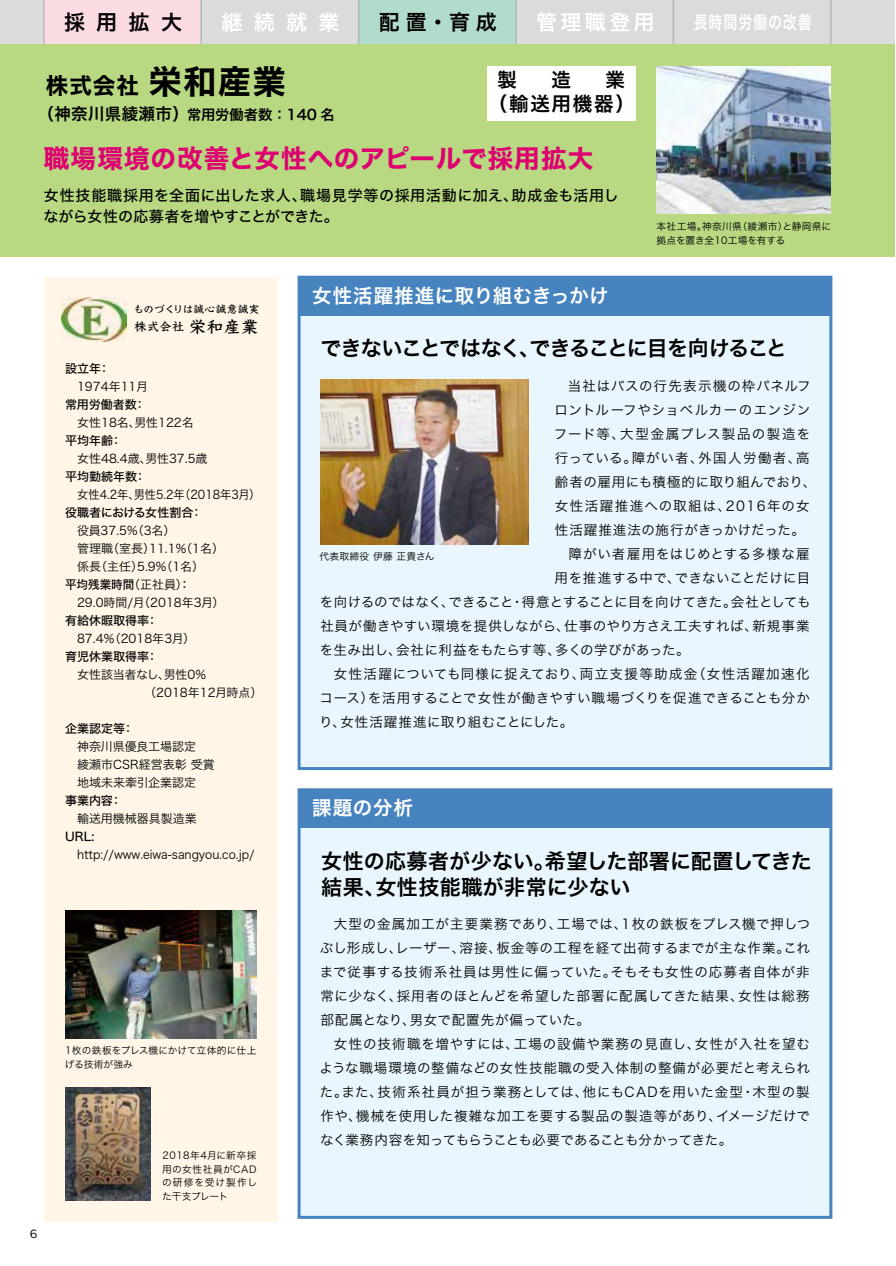
<style>
.page{position:relative;width:896px;height:1266px;background:#fff}
.page>*{position:absolute;margin:0;border:0;box-sizing:border-box;transform-origin:0 0}
.t1{font:25.5px "Hira Kaku Std W7";letter-spacing:.035em;color:#de0071}
.t2{font:22.5px "Hira Kaku Std W7";color:#000}
.t3{font:21px/25.5px "Hira Kaku Std W6";letter-spacing:-.01em;color:#000}
.t4{font:21px "Hira Kaku Std W6";letter-spacing:-.055em;color:#000}
.t5{font:21px "Hira Kaku Std W6";letter-spacing:.16em;color:#fff}
.t6{font:19.5px "Hira Kaku Std W6";letter-spacing:.03em;color:#fff}
.t7{font:19.5px/24px "Hira Kaku Std W6";letter-spacing:.09em;color:#000}
.t8{font:18px "Hira Kaku Std W6";letter-spacing:.065em;color:#fff;scale:.78 1}
.t9{font:15px/21px "Hira Kaku Std W5";letter-spacing:.025em;color:#000}
.t10{font:14.25px "Hira Kaku Std W6";color:#000}
.t11{font:13.5px/24px "Hira Kaku Std W3";letter-spacing:.035em;color:#000;text-align:justify}
.t12{font:13.5px "Hira Kaku Std W3";letter-spacing:-.015em;color:#000}
.t13{font:13.5px "Hira Kaku Std W3";letter-spacing:.1em;color:#000}
.t14{font:13.5px "Hira Kaku Std W3";letter-spacing:.08em;color:#000}
.t15{font:13.5px "Hira Kaku Std W3";letter-spacing:.11em;color:#000}
.t16{font:13.5px "Hira Kaku Std W3";letter-spacing:.055em;color:#000}
.t17{font:13.5px "Hira Kaku Std W3";letter-spacing:.09em;color:#000}
.t18{font:13.5px "Hira Kaku Std W3";letter-spacing:.07em;color:#000}
.t19{font:13.5px "Hira Kaku Std W3";letter-spacing:.06em;color:#000}
.t20{font:12px/18px "Hira Kaku Std W3";color:#000}
.t21{font:12px "Hira Kaku Std W5";color:#000}
.t22{font:12px "Hira Kaku Std W3";color:#000;scale:.95 1}
.t23{font:12px "Hira Kaku Std W3";color:#000;scale:.94 1}
.t24{font:12px "Hira Kaku Std W5";color:#000;scale:.96 1}
.t25{font:700 12px "Yu Kyo Yoko";color:#000}
.t26{font:12px "Gotham";color:#000}
.t27{font:700 10.5px "Yu Kyo Yoko";letter-spacing:.02em;color:#000}
.t28{font:9.75px/13.5px "Hira Kaku Std W3";letter-spacing:.025em;color:#000;text-align:justify}
.t29{font:9.75px/13.5px "Hira Kaku Std W3";color:#000}
.s1{font-size:33px}
.s2{font-size:16.5px}
.s3{font-family:"Hira Kaku Std W3"}
</style>
<div class="page">
<div style="left:0;top:1px;width:894px;height:255px;background:#b8d881"></div>
<div style="left:44px;top:277px;width:234px;height:944px;background:#fff6e8"></div>
<div style="left:487px;top:66px;width:148px;height:55px;background:#fff"></div>
<div style="left:299px;top:277px;width:531px;height:491px;background:#eaf6fd"></div>
<div style="left:297px;top:276px;width:535px;height:494px;border:3px solid #4784bf"></div>
<img style="left:65px;top:1087px;width:85px;height:113px">
<img style="left:65px;top:910px;width:191px;height:128px">
<div style="left:299px;top:277px;width:531px;height:38px;background:#4784bf"></div>
<img style="left:320px;top:379px;width:208px;height:166px">
<div style="left:299px;top:789px;width:531px;height:428px;background:#eaf6fd"></div>
<div style="left:297px;top:788px;width:535px;height:430px;border:3px solid #4784bf"></div>
<div style="left:299px;top:789px;width:531px;height:39px;background:#4784bf"></div>
<img style="left:656px;top:66px;width:174px;height:148px">
<div style="left:818px;top:0;width:76px;height:44px;background:#dbdbdb"></div>
<div style="left:44px;top:0;width:157px;height:44px;background:#fadce2"></div>
<div style="left:0;top:0;width:44px;height:44px;background:#dbdbdb"></div>
<div style="left:201px;top:0;width:157px;height:44px;background:#dbdbdb"></div>
<div style="left:358px;top:0;width:158px;height:44px;background:#b1dbcb"></div>
<div style="left:516px;top:0;width:157px;height:44px;background:#dbdbdb"></div>
<div style="left:673px;top:0;width:157px;height:44px;background:#dbdbdb"></div>
<hr style="left:830px;top:0;width:1px;height:44px;background:#b5b6b6">
<hr style="left:43px;top:0;width:2px;height:44px;background:#b5b6b6">
<hr style="left:200px;top:0;width:2px;height:44px;background:#b5b6b6">
<hr style="left:358px;top:0;width:1px;height:44px;background:#b5b6b6">
<hr style="left:515px;top:0;width:2px;height:44px;background:#b5b6b6">
<hr style="left:672px;top:0;width:2px;height:44px;background:#b5b6b6">
<img style="left:62px;top:297px;width:64px;height:44px">
<h3 class="t3" style="left:64px;top:10px;width:120px">採用拡大</h3>
<h3 class="t5" style="left:221px;top:6px;width:120px">継続就業</h3>
<h3 class="t3" style="left:379px;top:10px;width:120px">配置・育成</h3>
<h3 class="t5" style="left:536px;top:6px;width:120px">管理職登用</h3>
<h3 class="t8" style="left:693px;top:8px;width:153px">長時間労働の改善</h3>
<h3 class="t7" style="left:497px;top:69px;width:21px">製</h3>
<h3 class="t7" style="left:551px;top:69px;width:21px">造</h3>
<h2 class="t2" style="left:46px;top:68px;width:242px">株式会社 <span class="s1">栄和産業</span></h2>
<p class="t10" style="left:37px;top:104px;width:299px"><span class="s2">（神奈川県綾瀬市）</span>常用労働者数：140 名</p>
<h1 class="t1" style="left:44px;top:138px;width:551px">職場環境の改善と女性へのアピールで採用拡大</h1>
<p class="t9" style="left:43px;top:185px;width:577px">女性技能職採用を全面に出した求人、職場見学等の採用活動に加え、助成金も活用しながら女性の応募者を増やすことができた。</p>
<h3 class="t7" style="left:487px;top:69px;width:149px;text-indent:118px">業（輸送用機器）</h3>
<p class="t28" style="left:656px;top:219px;width:176px">本社工場。神奈川県（綾瀬市）と静岡県に拠点を置き全10工場を有する</p>
<p class="t27" style="left:133px;top:301px;width:127px">ものづくりは誠心誠意誠実</p>
<p class="t25" style="left:134px;top:318px;width:125px">株式会社 <span class="s2">栄和産業</span></p>
<p class="t21" style="left:65px;top:359px;width:46px">設立年：</p>
<p class="t20" style="left:77px;top:377px;width:72px">1974年11月</p>
<p class="t21" style="left:65px;top:395px;width:82px">常用労働者数：</p>
<p class="t20" style="left:77px;top:413px;width:118px">女性18名、男性122名</p>
<p class="t21" style="left:65px;top:431px;width:58px">平均年齢：</p>
<p class="t20" style="left:77px;top:449px;width:132px">女性48.4歳、男性37.5歳</p>
<p class="t21" style="left:65px;top:467px;width:83px">平均勤続年数：</p>
<p class="t23" style="left:77px;top:485px;width:196px">女性4.2年、男性5.2年（2018年3月）</p>
<p class="t21" style="left:65px;top:503px;width:139px">役職者における女性割合：</p>
<p class="t20" style="left:77px;top:521px;width:148px">役員37.5%（3名）<br>管理職（室長）11.1%（1名）係長（主任）5.9%（1名）</p>
<p class="t24" style="left:65px;top:575px;width:132px">平均残業時間<span class="s3">（正社員）</span>：</p>
<p class="t20" style="left:77px;top:593px;width:149px">29.0時間/月（2018年3月）</p>
<p class="t21" style="left:65px;top:611px;width:95px">有給休暇取得率：</p>
<p class="t20" style="left:77px;top:629px;width:119px">87.4％（2018年3月）</p>
<p class="t21" style="left:65px;top:647px;width:95px">育児休業取得率：</p>
<p class="t20" style="left:144px;top:665px;width:120px;text-indent:-67px">女性該当者なし、男性0％<br>（2018年12月時点）</p>
<p class="t21" style="left:65px;top:719px;width:70px">企業認定等：</p>
<p class="t20" style="left:77px;top:737px;width:139px">神奈川県優良工場認定<br>綾瀬市CSR経営表彰 受賞地域未来牽引企業認定</p>
<p class="t21" style="left:65px;top:791px;width:58px">事業内容：</p>
<p class="t20" style="left:77px;top:809px;width:121px">輸送用機械器具製造業</p>
<p class="t21" style="left:65px;top:827px;width:31px">URL:</p>
<p class="t22" style="left:77px;top:845px;width:188px">http://www.eiwa-sangyou.co.jp/</p>
<p class="t29" style="left:65px;top:1043px;width:193px">1枚の鉄板をプレス機にかけて立体的に仕上げる技術が強み</p>
<p class="t26" style="left:30px;top:1225px;width:9px">6</p>
<p class="t28" style="left:162px;top:1148px;width:97px">2018年4月に新卒採用の女性社員がCADの研修を受け製作した干支プレート</p>
<h3 class="t6" style="left:312px;top:280px;width:298px">女性活躍推進に取り組むきっかけ</h3>
<h3 class="t4" style="left:320px;top:332px;width:468px">できないことではなく、できることに目を向けること</h3>
<p class="t18" style="left:568px;top:376px;width:244px">当社はバスの行先表示機の枠パネルフ</p>
<p class="t16" style="left:554px;top:400px;width:257px">ロントルーフやショベルカーのエンジン</p>
<p class="t17" style="left:554px;top:424px;width:258px">フード等、大型金属プレス製品の製造を</p>
<p class="t14" style="left:555px;top:448px;width:256px">行っている。障がい者、外国人労働者、高</p>
<p class="t11" style="left:555px;top:470px;width:263px">齢者の雇用にも積極的に取り組んでおり、</p>
<p class="t15" style="left:555px;top:496px;width:256px">女性活躍推進への取組は、2016年の女</p>
<p class="t11" style="left:555px;top:518px;width:252px">性活躍推進法の施行がきっかけだった。</p>
<p class="t19" style="left:568px;top:544px;width:243px">障がい者雇用をはじめとする多様な雇</p>
<p class="t11" style="left:554px;top:566px;width:257px">用を推進する中で、できないことだけに目</p>
<p class="t12" style="left:320px;top:592px;width:492px">を向けるのではなく、できること・得意とすることに目を向けてきた。会社としても</p>
<p class="t11" style="left:320px;top:614px;width:491px">社員が働きやすい環境を提供しながら、仕事のやり方さえ工夫すれば、新規事業</p>
<p class="t11" style="left:320px;top:638px;width:371px">を生み出し、会社に利益をもたらす等、多くの学びがあった。</p>
<p class="t13" style="left:334px;top:664px;width:477px">女性活躍についても同様に捉えており、両立支援等助成金（女性活躍加速化</p>
<p class="t11" style="left:319px;top:686px;width:492px">コース）を活用することで女性が働きやすい職場づくりを促進できることも分か</p>
<p class="t11" style="left:319px;top:710px;width:256px">り、女性活躍推進に取り組むことにした。</p>
<p class="t28" style="left:319px;top:549px;width:117px">代表取締役 伊藤 正貴さん</p>
<h3 class="t6" style="left:312px;top:793px;width:102px">課題の分析</h3>
<h3 class="t3" style="left:321px;top:849px;width:492px">女性の応募者が少ない。希望した部署に配置してきた結果、女性技能職が非常に少ない</h3>
<p class="t11" style="left:319px;top:912px;width:492px;text-indent:14px">大型の金属加工が主要業務であり、工場では、1枚の鉄板をプレス機で押しつぶし形成し、レーザー、溶接、板金等の工程を経て出荷するまでが主な作業。これまで従事する技術系社員は男性に偏っていた。そもそも女性の応募者自体が非常に少なく、採用者のほとんどを希望した部署に配属してきた結果、女性は総務部配属となり、男女で配置先が偏っていた。</p>
<p class="t11" style="left:319px;top:1032px;width:492px;text-indent:14px">女性の技術職を増やすには、工場の設備や業務の見直し、女性が入社を望むような職場環境の整備などの女性技能職の受入体制の整備が必要だと考えられた。また、技術系社員が担う業務としては、他にもCADを用いた金型・木型の製作や、機械を使用した複雑な加工を要する製品の製造等があり、イメージだけでなく業務内容を知ってもらうことも必要であることも分かってきた。</p>
</div>
